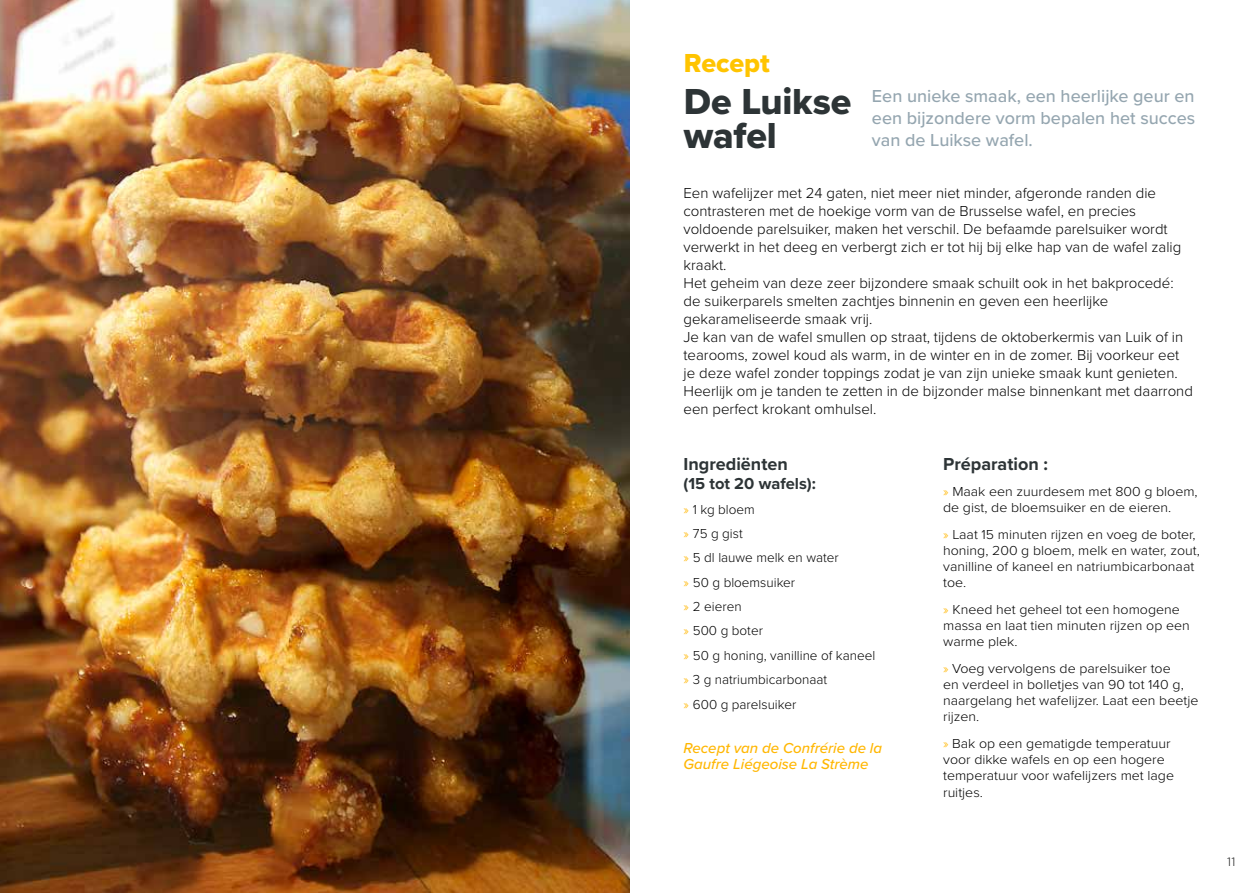
<style>
.page{position:relative;width:1259px;height:893px;background:#fff}
.page>*{position:absolute;margin:0;border:0;box-sizing:border-box;transform-origin:0 0}
.t1{font:37.5px/33.8px "Proxima Nova Extrabld";letter-spacing:-.005em;color:#2d3436}
.t2{font:27px "Proxima Nova Extrabld";color:#ffc400}
.t3{font:500 18px/21.6px "Proxima Nova";color:#95a6b0;text-align:justify}
.t4{font:700 18px "Proxima Nova";color:#2d3436}
.t5{font:700 16.5px "Proxima Nova";color:#2d3436}
.t6{font:300 15px/18px "Proxima Nova";color:#000}
.t7{font:italic 500 15px/16.5px "Proxima Nova";color:#ffb703}
.t8{font:300 13.5px/16.2px "Proxima Nova";color:#000;scale:1.05 1}
.t9{font:300 13.5px/24.5px "Proxima Nova";color:#000}
.t10{font:300 12px "Gotham";color:#000}
.s1{color:#ffb703}
</style>
<div class="page">
<img style="left:0;top:0;width:629px;height:893px">
<h2 class="t2" style="left:684px;top:43px;width:87px">Recept</h2>
<h1 class="t1" style="left:684px;top:84px;width:169px">De Luikse wafel</h1>
<p class="t3" style="left:872px;top:85px;width:325px">Een unieke smaak, een heerlijke geur en een bijzondere vorm bepalen het succes van de Luikse wafel.</p>
<p class="t6" style="left:683px;top:183px;width:511px">Een wafelijzer met 24 gaten, niet meer niet minder, afgeronde randen die contrasteren met de hoekige vorm van de Brusselse wafel, en precies voldoende parelsuiker, maken het verschil. De befaamde parelsuiker wordt verwerkt in het deeg en verbergt zich er tot hij bij elke hap van de wafel zalig kraakt.<br>Het geheim van deze zeer bijzondere smaak schuilt ook in het bakprocedé: de suikerparels smelten zachtjes binnenin en geven een heerlijke gekarameliseerde smaak vrij.<br>Je kan van de wafel smullen op straat, tijdens de oktoberkermis van Luik of in tearooms, zowel koud als warm, in de winter en in de zomer. Bij voorkeur eet je deze wafel zonder toppings zodat je van zijn unieke smaak kunt genieten.<br>Heerlijk om je tanden te zetten in de bijzonder malse binnenkant met daarrond een perfect krokant omhulsel.</p>
<p class="t4" style="left:683px;top:450px;width:106px">Ingrediënten</p>
<p class="t5" style="left:683px;top:471px;width:134px">(15 tot 20 wafels):</p>
<p class="t9" style="left:683px;top:496px;width:193px"><span class="s1">»</span> 1 kg bloem<br><span class="s1">»</span> 75 g gist<br><span class="s1">»</span> 5 dl lauwe melk en water<br><span class="s1">»</span> 50 g bloemsuiker<br><span class="s1">»</span> 2 eieren<br><span class="s1">»</span> 500 g boter<br><span class="s1">»</span> 50 g honing, vanilline of kaneel <span class="s1">»</span> 3 g natriumbicarbonaat<br><span class="s1">»</span> 600 g parelsuiker</p>
<p class="t7" style="left:683px;top:739px;width:200px">Recept van de Confrérie de la<br>Gaufre Liégeoise La Strème</p>
<p class="t4" style="left:943px;top:450px;width:106px">Préparation :</p>
<p class="t8" style="left:943px;top:483px;width:244px"><span class="s1">»</span> Maak een zuurdesem met 800 g bloem, de gist, de bloemsuiker en de eieren.</p>
<p class="t8" style="left:943px;top:525px;width:246px"><span class="s1">»</span> Laat 15 minuten rijzen en voeg de boter, honing, 200 g bloem, melk en water, zout, vanilline of kaneel en natriumbicarbonaat toe.</p>
<p class="t8" style="left:943px;top:601px;width:236px"><span class="s1">»</span> Kneed het geheel tot een homogene massa en laat tien minuten rijzen op een warme plek.</p>
<p class="t8" style="left:943px;top:659px;width:245px"><span class="s1">»</span> Voeg vervolgens de parelsuiker toe<br>en verdeel in bolletjes van 90 tot 140 g, naargelang het wafelijzer. Laat een beetje rijzen.</p>
<p class="t8" style="left:943px;top:735px;width:221px"><span class="s1">»</span> Bak op een gematigde temperatuur voor dikke wafels en op een hogere temperatuur voor wafelijzers met lage ruitjes.</p>
<p class="t10" style="left:1227px;top:854px;width:10px">11</p>
</div>
